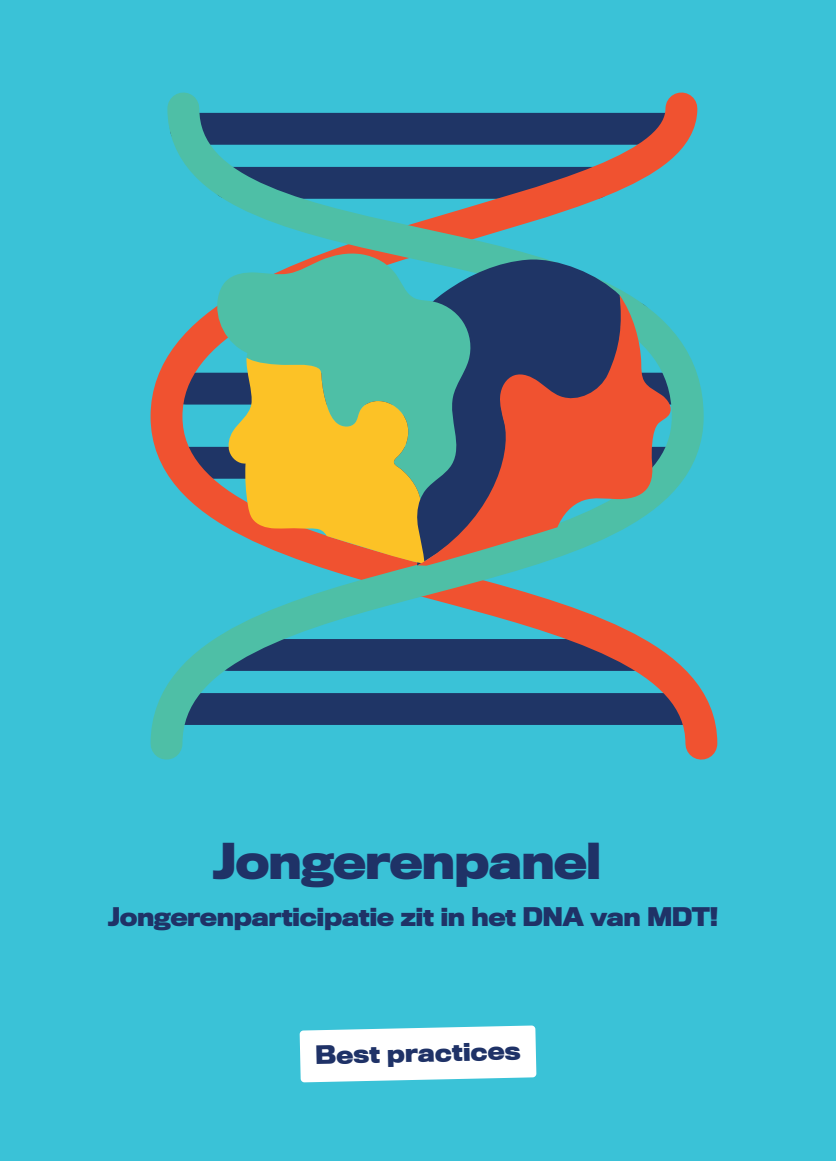
<style>
.page{position:relative;width:836px;height:1161px;background:#3ac2d7}
.page>*{position:absolute;margin:0;border:0;box-sizing:border-box;transform-origin:0 0}
.t1{font:700 45.9px "Titling Gothic FB";letter-spacing:-.02em;color:#1f3267}
.t2{font:700 23.85px "Titling Gothic FB";letter-spacing:-.02em;color:#1f3267}
.t3{font:700 23.4px "Titling Gothic FB";color:#1f3267}
</style>
<div class="page">
<svg style="left:150px;top:92px;width:568px;height:668px"></svg>
<svg style="left:401px;top:257px;width:223px;height:308px;fill:#1f3566"></svg>
<svg style="left:214px;top:252px;width:258px;height:247px;fill:#4ebfa6"></svg>
<svg style="left:227px;top:358px;width:190px;height:206px;fill:#fcc226"></svg>
<svg style="left:417px;top:295px;width:256px;height:271px"></svg>
<svg style="left:299px;top:1025px;width:237px;height:57px"></svg>
<h1 class="t1" style="left:212px;top:832px;width:390px">Jongerenpanel</h1>
<p class="t2" style="left:108px;top:902px;width:612px">Jongerenparticipatie zit in het DNA van MDT!</p>
<p class="t3" style="left:315px;top:1040px;width:207px;rotate:-1deg">Best practices</p>
</div>
